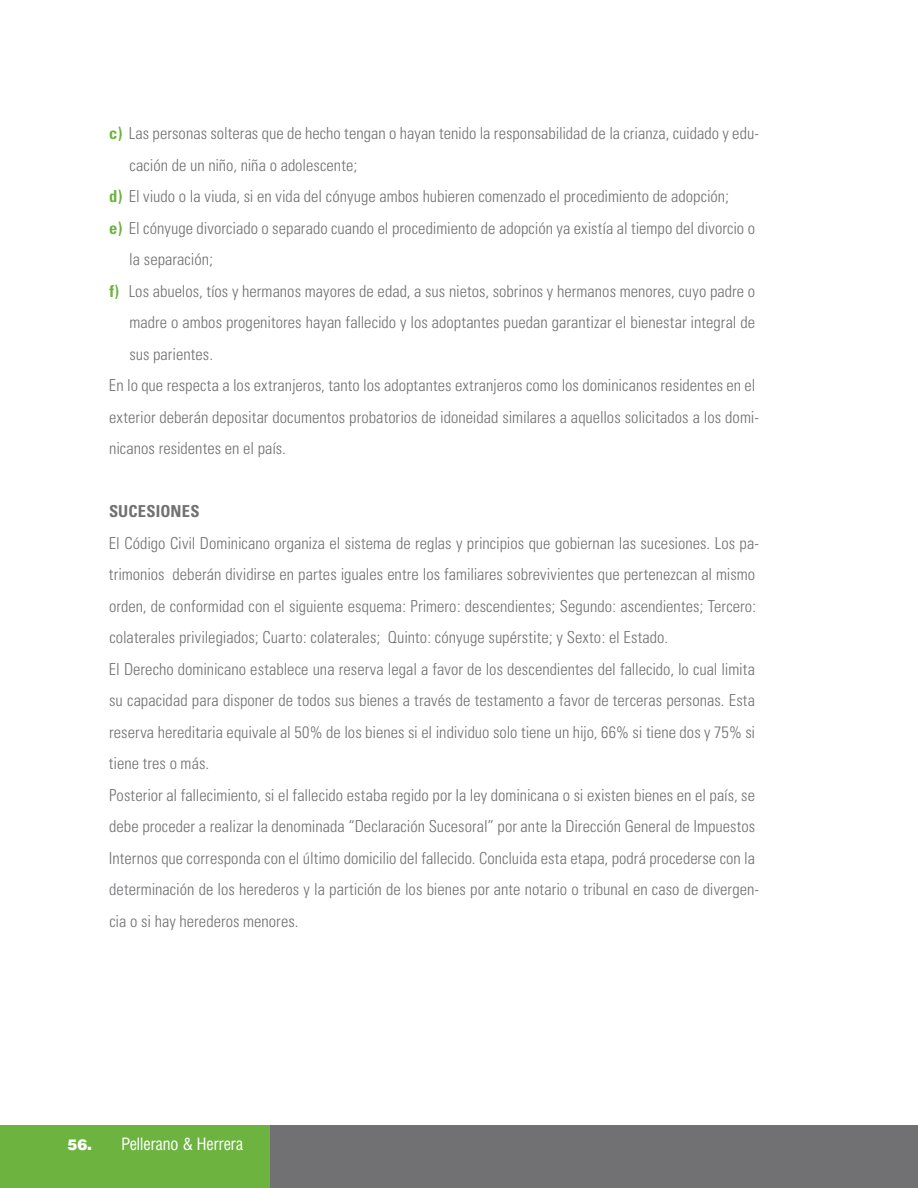
<style>
.page{position:relative;width:918px;height:1188px;background:#fff}
.page>*{position:absolute;margin:0;border:0;box-sizing:border-box;transform-origin:0 0}
.t1{font:300 condensed 16.5px/31.5px "Univers";color:#717073}
.t2{font:condensed 16.5px "Swiss 721 BT";color:#fff}
.t3{font:700 condensed 16.5px "Univers";letter-spacing:.01em;color:#717073}
.s1{font-weight:700;color:#6cb33f}
.s2{font-weight:900;font-stretch:normal;font-size:15px}
</style>
<div class="page">
<div style="left:225px;top:1125px;width:693px;height:63px;background:#717073"></div>
<div style="left:0;top:1125px;width:270px;height:63px;background:#6cb33f"></div>
<p class="t1" style="left:109px;top:118px;width:652px"><span class="s1">c)</span> Las personas solteras que de hecho tengan o hayan tenido la responsabilidad de la crianza, cuidado y edu-</p>
<p class="t1" style="left:130px;top:149px;width:229px">cación de un niño, niña o adolescente;</p>
<p class="t1" style="left:109px;top:181px;width:622px"><span class="s1">d)</span> El viudo o la viuda, si en vida del cónyuge ambos hubieren comenzado el procedimiento de adopción;</p>
<p class="t1" style="left:109px;top:212px;width:648px"><span class="s1">e)</span> El cónyuge divorciado o separado cuando el procedimiento de adopción ya existía al tiempo del divorcio o</p>
<p class="t1" style="left:129px;top:244px;width:85px">la separación;</p>
<p class="t1" style="left:109px;top:275px;width:647px"><span class="s1">f)</span> Los abuelos, tíos y hermanos mayores de edad, a sus nietos, sobrinos y hermanos menores, cuyo padre o</p>
<p class="t1" style="left:129px;top:307px;width:627px">madre o ambos progenitores hayan fallecido y los adoptantes puedan garantizar el bienestar integral de</p>
<p class="t1" style="left:129px;top:338px;width:85px">sus parientes.</p>
<p class="t1" style="left:109px;top:370px;width:648px">En lo que respecta a los extranjeros, tanto los adoptantes extranjeros como los dominicanos residentes en el</p>
<p class="t1" style="left:109px;top:401px;width:651px">exterior deberán depositar documentos probatorios de idoneidad similares a aquellos solicitados a los domi-</p>
<p class="t1" style="left:109px;top:433px;width:178px">nicanos residentes en el país.</p>
<p class="t3" style="left:109px;top:501px;width:92px">SUCESIONES</p>
<p class="t1" style="left:109px;top:527px;width:652px">El Código Civil Dominicano organiza el sistema de reglas y principios que gobiernan las sucesiones. Los pa&shy;trimonios deberán dividirse en partes iguales entre los familiares sobrevivientes que pertenezcan al mismo orden, de conformidad con el siguiente esquema: Primero: descendientes; Segundo: ascendientes; Tercero: colaterales privilegiados; Cuarto: colaterales; Quinto: cónyuge supérstite; y Sexto: el Estado.<br>El Derecho dominicano establece una reserva legal a favor de los descendientes del fallecido, lo cual limita su capacidad para disponer de todos sus bienes a través de testamento a favor de terceras personas. Esta reserva hereditaria equivale al 50% de los bienes si el individuo solo tiene un hijo, 66% si tiene dos y 75% si tiene tres o más.<br>Posterior al fallecimiento, si el fallecido estaba regido por la ley dominicana o si existen bienes en el país, se debe proceder a realizar la denominada “Declaración Sucesoral” por ante la Dirección General de Impuestos Internos que corresponda con el último domicilio del fallecido. Concluida esta etapa, podrá procederse con la determinación de los herederos y la partición de los bienes por ante notario o tribunal en caso de divergen&shy;cia o si hay herederos menores.</p>
<p class="t2" style="left:68px;top:1134px;width:177px"><span class="s2">56.</span> Pellerano &amp; Herrera</p>
</div>
